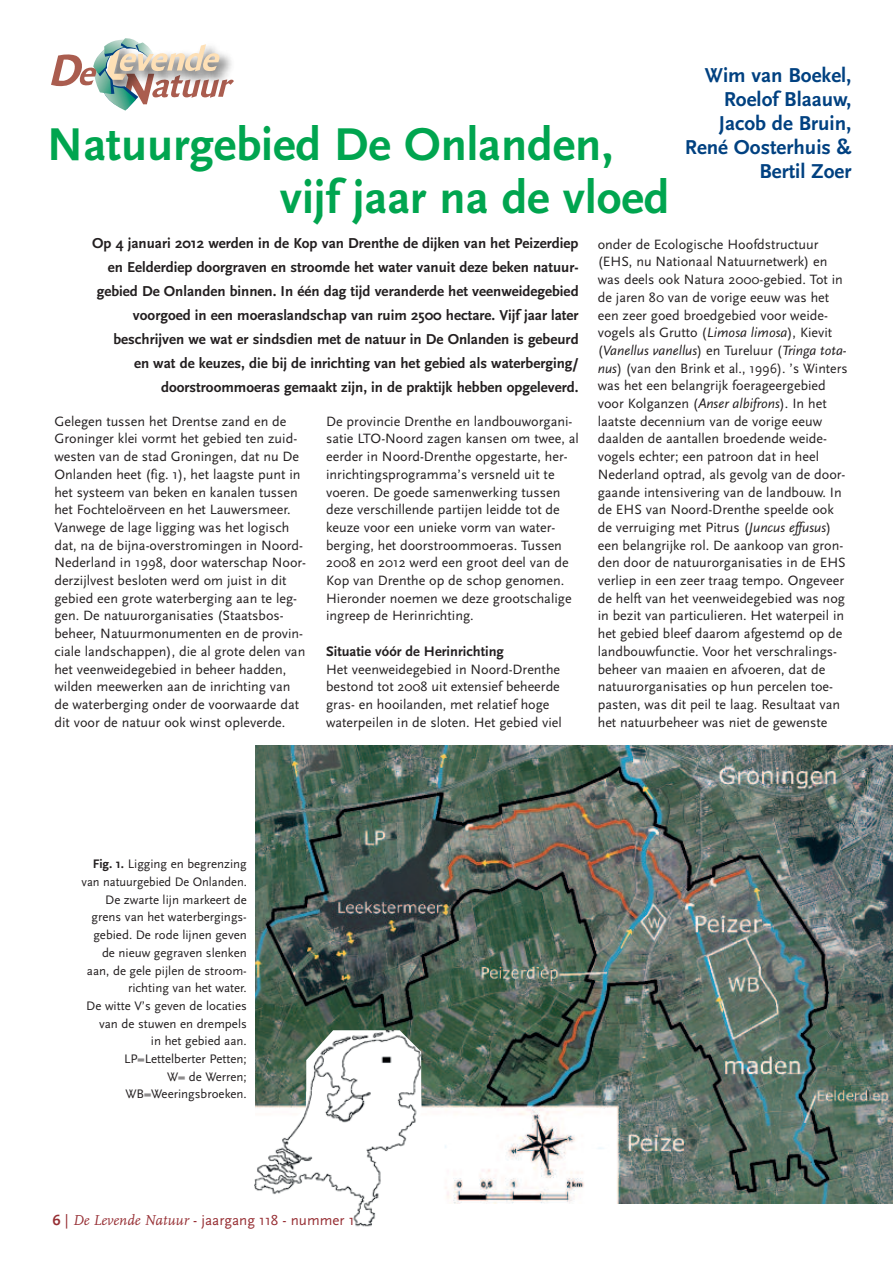
<style>
.page{position:relative;width:893px;height:1263px;background:#fff}
.page>*{position:absolute;margin:0;border:0;box-sizing:border-box;transform-origin:0 0}
.t1{font:700 48px/53.1px "Scala Sans";color:#00a54f}
.t2{font:700 21px/24px "Scala Sans";color:#014181;text-align:right}
.t3{font:700 15px/24px "Scala Sans";color:#231f20;text-align:right}
.t4{font:15px "Scala Sans";color:#962e33}
.t5{font:700 14.4px "Scala Sans";color:#231f20}
.t6{font:14.1px/17.7px "Scala Sans";color:#231f20}
.t7{font:12.9px/17.7px "Scala Sans";color:#231f20;text-align:right}
.s1{font-style:italic}
.s2{font-weight:700}
.s3{font-family:"FF Scala";font-style:italic}
</style>
<div class="page">
<img style="left:255px;top:745px;width:637px;height:459px">
<img style="left:254px;top:1030px;width:168px;height:197px">
<svg style="left:51px;top:38px;width:183px;height:73px"></svg>
<h1 class="t1" style="left:280px;top:117px;width:391px;text-indent:-233px">Natuurgebied De Onlanden, vijf jaar na de vloed</h1>
<h2 class="t2" style="left:685px;top:62px;width:168px">Wim van Boekel,<br>Roelof Blaauw,<br>Jacob de Bruin,<br>René Oosterhuis &amp;<br>Bertil Zoer</h2>
<p class="t3" style="left:92px;top:231px;width:488px">Op 4 januari 2012 werden in de Kop van Drenthe de dijken van het Peizerdiep en Eelderdiep doorgraven en stroomde het water vanuit deze beken natuur&shy;gebied De Onlanden binnen. In één dag tijd veranderde het veenweidegebied voorgoed in een moeraslandschap van ruim 2500 hectare. Vijf jaar later beschrijven we wat er sindsdien met de natuur in De Onlanden is gebeurd<br>en wat de keuzes, die bij de inrichting van het gebied als waterberging/ doorstroommoeras gemaakt zijn, in de praktijk hebben opgeleverd.</p>
<p class="t6" style="left:54px;top:412px;width:253px">Gelegen tussen het Drentse zand en de Groninger klei vormt het gebied ten zuid&shy;westen van de stad Groningen, dat nu De Onlanden heet (fig. 1), het laagste punt in het systeem van beken en kanalen tussen het Fochteloërveen en het Lauwersmeer.<br>Vanwege de lage ligging was het logisch dat, na de bijna-overstromingen in Noord-Nederland in 1998, door waterschap Noor&shy;derzijlvest besloten werd om juist in dit gebied een grote waterberging aan te leg&shy;gen. De natuurorganisaties (Staatsbos&shy;beheer, Natuurmonumenten en de provin&shy;ciale landschappen), die al grote delen van het veenweidegebied in beheer hadden, wilden meewerken aan de inrichting van de waterberging onder de voorwaarde dat dit voor de natuur ook winst opleverde.</p>
<p class="t6" style="left:326px;top:412px;width:254px">De provincie Drenthe en landbouworgani&shy;satie LTO-Noord zagen kansen om twee, al eerder in Noord-Drenthe opgestarte, her&shy;inrichtingsprogramma’s versneld uit te voeren. De goede samenwerking tussen deze verschillende partijen leidde tot de keuze voor een unieke vorm van water&shy;berging, het doorstroommoeras. Tussen 2008 en 2012 werd een groot deel van de Kop van Drenthe op de schop genomen.<br>Hieronder noemen we deze grootschalige ingreep de Herinrichting.</p>
<p class="t5" style="left:326px;top:642px;width:179px">Situatie vóór de Herinrichting</p>
<p class="t6" style="left:326px;top:660px;width:237px">Het veenweidegebied in Noord-Drenthe bestond tot 2008 uit extensief beheerde gras- en hooilanden, met relatief hoge waterpeilen in de sloten. Het gebied viel</p>
<p class="t6" style="left:598px;top:235px;width:251px">onder de Ecologische Hoofdstructuur (EHS, nu Nationaal Natuurnetwerk) en was deels ook Natura 2000-gebied. Tot in de jaren 80 van de vorige eeuw was het een zeer goed broedgebied voor weide&shy;vogels als Grutto (<span class="s1">Limosa limosa</span>), Kievit (<span class="s1">Vanellus vanellus</span>) en Tureluur (<span class="s1">Tringa tota&shy;nus</span>) (van den Brink et al., 1996). ’s Winters was het een belangrijk foerageergebied voor Kolganzen (<span class="s1">Anser albifrons</span>). In het laatste decennium van de vorige eeuw daalden de aantallen broedende weide&shy;vogels echter; een patroon dat in heel Nederland optrad, als gevolg van de door&shy;gaande intensivering van de landbouw. In de EHS van Noord-Drenthe speelde ook de verruiging met Pitrus (<span class="s1">Juncus effusus</span>) een belangrijke rol. De aankoop van gron&shy;den door de natuurorganisaties in de EHS verliep in een zeer traag tempo. Ongeveer de helft van het veenweidegebied was nog in bezit van particulieren. Het waterpeil in het gebied bleef daarom afgestemd op de landbouwfunctie. Voor het verschralings&shy;beheer van maaien en afvoeren, dat de natuurorganisaties op hun percelen toe&shy;pasten, was dit peil te laag. Resultaat van het natuurbeheer was niet de gewenste</p>
<p class="t7" style="left:81px;top:855px;width:167px"><span class="s2">Fig. 1.</span> Ligging en begrenzing van natuurgebied De Onlanden.<br>De zwarte lijn markeert de grens van het waterbergings&shy;gebied. De rode lijnen geven de nieuw gegraven slenken aan, de gele pijlen de stroom&shy;richting van het water.<br>De witte V’s geven de locaties van de stuwen en drempels<br>in het gebied aan.<br>LP=Lettelberter Petten;<br>W= de Werren;<br>WB=Weeringsbroeken.</p>
<p class="t4" style="left:53px;top:1211px;width:303px"><span class="s2">6</span> | <span class="s3">De Levende Natuur</span> - jaargang 118 - nummer 1</p>
</div>
